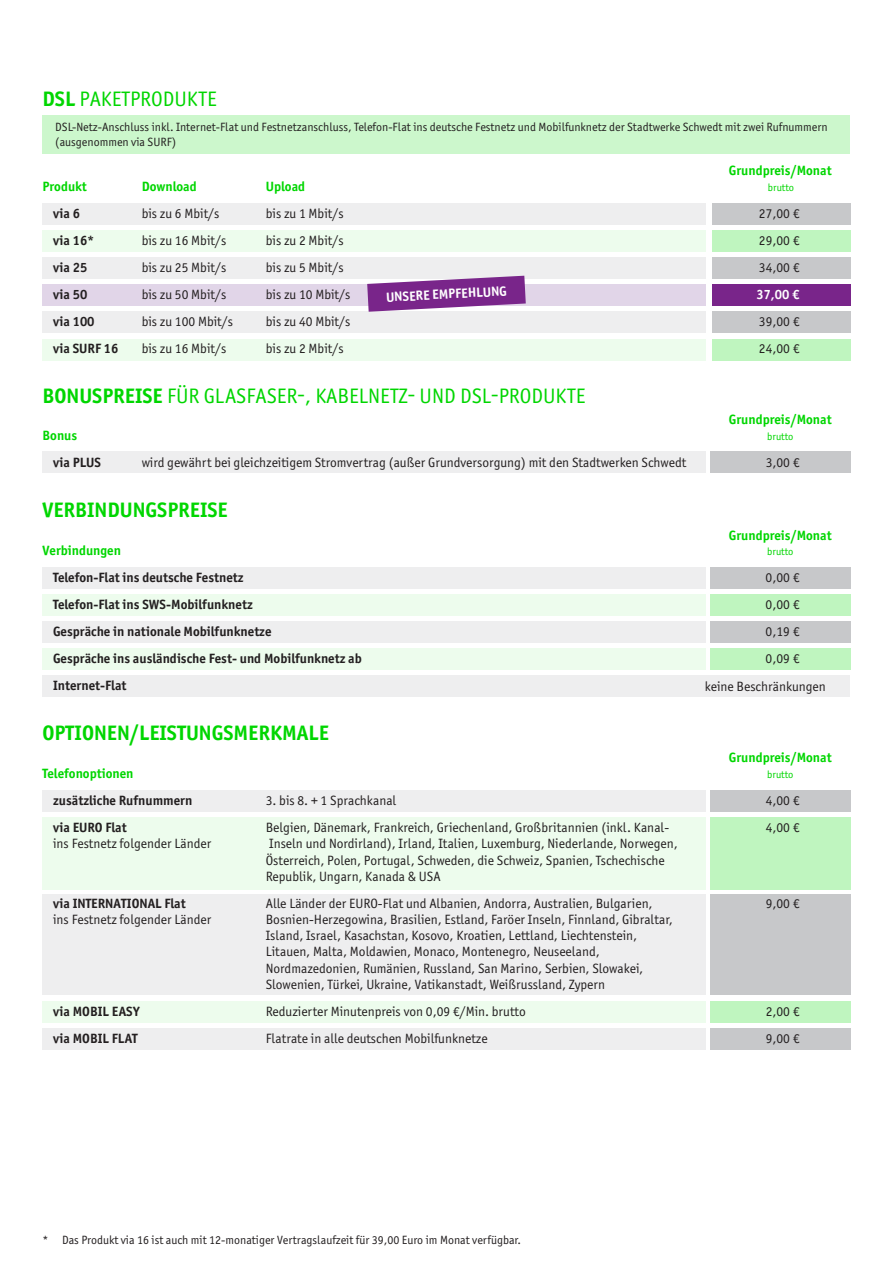
<style>
.page{position:relative;width:893px;height:1263px;background:#fff}
.page>*{position:absolute;margin:0;border:0;box-sizing:border-box;transform-origin:0 0}
.t1{font:21px "Officina Sans ITC Pro";color:#00d600}
.t2{font:700 21px "Officina Sans ITC Pro";color:#00d600}
.t3{font:13.5px/27px "Officina Sans ITC Pro";color:#231f20}
.t4{font:700 13.5px/27px "Officina Sans ITC Pro";color:#231f20}
.t5{font:700 13.5px "Officina Sans ITC Pro";color:#00d600}
.t6{font:700 13.5px "Officina Sans ITC Pro";color:#fff}
.t7{font:12px/14.4px "Officina Sans ITC Pro";color:#231f20}
.t8{font:10.5px "Officina Sans ITC Pro";color:#00d600}
.s1{font-weight:700}
</style>
<div class="page">
<div style="left:43px;top:203px;width:663px;height:21px;background:#eeeeef"></div>
<div style="left:43px;top:230px;width:663px;height:21px;background:#edfced"></div>
<div style="left:43px;top:257px;width:663px;height:22px;background:#eeeeef"></div>
<div style="left:43px;top:284px;width:663px;height:22px;background:#e1d5e8"></div>
<div style="left:43px;top:312px;width:663px;height:21px;background:#eeeeef"></div>
<div style="left:43px;top:339px;width:663px;height:21px;background:#edfced"></div>
<div style="left:43px;top:115px;width:807px;height:38px;background:#ccf7cc"></div>
<div style="left:711px;top:203px;width:139px;height:21px;background:#c7c8ca"></div>
<div style="left:711px;top:230px;width:139px;height:21px;background:#bff5bf"></div>
<div style="left:711px;top:257px;width:139px;height:22px;background:#c7c8ca"></div>
<div style="left:711px;top:284px;width:139px;height:22px;background:#79258a"></div>
<div style="left:711px;top:312px;width:139px;height:21px;background:#c7c8ca"></div>
<div style="left:711px;top:339px;width:139px;height:21px;background:#bff5bf"></div>
<svg style="left:367px;top:276px;width:159px;height:36px"></svg>
<div style="left:43px;top:452px;width:663px;height:21px;background:#eeeeef"></div>
<div style="left:710px;top:452px;width:140px;height:21px;background:#c7c8ca"></div>
<div style="left:43px;top:567px;width:663px;height:21px;background:#eeeeef"></div>
<div style="left:43px;top:594px;width:663px;height:21px;background:#edfced"></div>
<div style="left:43px;top:621px;width:663px;height:22px;background:#eeeeef"></div>
<div style="left:43px;top:649px;width:663px;height:21px;background:#edfced"></div>
<div style="left:43px;top:676px;width:807px;height:21px;background:#eeeeef"></div>
<div style="left:710px;top:567px;width:140px;height:21px;background:#c7c8ca"></div>
<div style="left:710px;top:594px;width:140px;height:21px;background:#bff5bf"></div>
<div style="left:710px;top:621px;width:140px;height:22px;background:#c7c8ca"></div>
<div style="left:710px;top:649px;width:140px;height:21px;background:#bff5bf"></div>
<div style="left:43px;top:1001px;width:663px;height:21px;background:#edfced"></div>
<div style="left:43px;top:1028px;width:663px;height:21px;background:#eeeeef"></div>
<div style="left:43px;top:790px;width:663px;height:21px;background:#eeeeef"></div>
<div style="left:43px;top:817px;width:663px;height:73px;background:#edfced"></div>
<div style="left:43px;top:894px;width:663px;height:101px;background:#eeeeef"></div>
<div style="left:710px;top:790px;width:140px;height:21px;background:#c7c8ca"></div>
<div style="left:710px;top:817px;width:140px;height:73px;background:#bff5bf"></div>
<div style="left:710px;top:1001px;width:140px;height:21px;background:#bff5bf"></div>
<div style="left:710px;top:1028px;width:140px;height:21px;background:#c7c8ca"></div>
<div style="left:710px;top:894px;width:140px;height:101px;background:#c7c8ca"></div>
<h1 class="t1" style="left:43px;top:87px;width:176px"><span class="s1">DSL</span> PAKETPRODUKTE</h1>
<p class="t7" style="left:55px;top:120px;width:774px">DSL-Netz-Anschluss inkl. Internet-Flat und Festnetzanschluss, Telefon-Flat ins deutsche Festnetz und Mobilfunknetz der Stadtwerke Schwedt mit zwei Rufnummern (ausgenommen via SURF)</p>
<p class="t5" style="left:43px;top:178px;width:46px">Produkt</p>
<p class="t5" style="left:729px;top:162px;width:104px">Grundpreis/Monat</p>
<p class="t5" style="left:142px;top:178px;width:57px">Download</p>
<p class="t5" style="left:266px;top:178px;width:41px">Upload</p>
<p class="t8" style="left:768px;top:182px;width:28px">brutto</p>
<p class="t4" style="left:53px;top:200px;width:28px">via 6</p>
<p class="t3" style="left:142px;top:200px;width:79px">bis zu 6 Mbit/s</p>
<p class="t3" style="left:266px;top:200px;width:79px">bis zu 1 Mbit/s</p>
<p class="t4" style="left:53px;top:227px;width:43px">via 16*</p>
<p class="t3" style="left:142px;top:227px;width:86px">bis zu 16 Mbit/s</p>
<p class="t3" style="left:266px;top:227px;width:79px">bis zu 2 Mbit/s</p>
<p class="t4" style="left:53px;top:254px;width:36px">via 25</p>
<p class="t3" style="left:142px;top:254px;width:86px">bis zu 25 Mbit/s</p>
<p class="t3" style="left:266px;top:254px;width:79px">bis zu 5 Mbit/s</p>
<p class="t4" style="left:53px;top:281px;width:36px">via 50</p>
<p class="t3" style="left:142px;top:281px;width:86px">bis zu 50 Mbit/s</p>
<p class="t3" style="left:266px;top:281px;width:86px">bis zu 10 Mbit/s</p>
<p class="t4" style="left:53px;top:308px;width:43px">via 100</p>
<p class="t3" style="left:142px;top:308px;width:93px">bis zu 100 Mbit/s</p>
<p class="t3" style="left:266px;top:308px;width:86px">bis zu 40 Mbit/s</p>
<p class="t4" style="left:53px;top:335px;width:67px">via SURF 16</p>
<p class="t3" style="left:142px;top:335px;width:86px">bis zu 16 Mbit/s</p>
<p class="t3" style="left:266px;top:335px;width:79px">bis zu 2 Mbit/s</p>
<p class="t6" style="left:386px;top:289px;width:122px;rotate:-3deg">UNSERE EMPFEHLUNG</p>
<h1 class="t1" style="left:43px;top:383px;width:544px"><span class="s1">BONUSPREISE</span> FÜR GLASFASER-, KABELNETZ- UND DSL-PRODUKTE</h1>
<p class="t5" style="left:43px;top:427px;width:36px">Bonus</p>
<p class="t3" style="left:759px;top:200px;width:42px;text-align:justify">27,00 € 29,00 € 34,00 €</p>
<p class="t6" style="left:756px;top:286px;width:45px">37,00 €</p>
<p class="t3" style="left:759px;top:308px;width:42px">39,00 €<br>24,00 €</p>
<p class="t5" style="left:729px;top:411px;width:104px">Grundpreis/Monat</p>
<p class="t8" style="left:767px;top:431px;width:28px">brutto</p>
<p class="t4" style="left:53px;top:449px;width:49px">via PLUS</p>
<p class="t3" style="left:142px;top:449px;width:546px">wird gewährt bei gleichzeitigem Stromvertrag (außer Grundversorgung) mit den Stadtwerken Schwedt</p>
<p class="t3" style="left:766px;top:449px;width:35px">3,00 €</p>
<h1 class="t2" style="left:43px;top:496px;width:187px">VERBINDUNGSPREISE</h1>
<p class="t5" style="left:43px;top:542px;width:80px">Verbindungen</p>
<p class="t4" style="left:53px;top:564px;width:310px">Telefon-Flat ins deutsche Festnetz<br>Telefon-Flat ins SWS-Mobilfunknetz<br>Gespräche in nationale Mobilfunknetze<br>Gespräche ins ausländische Fest- und Mobilfunknetz ab Internet-Flat</p>
<h1 class="t2" style="left:43px;top:719px;width:288px">OPTIONEN/LEISTUNGSMERKMALE</h1>
<p class="t5" style="left:43px;top:765px;width:93px">Telefonoptionen</p>
<p class="t4" style="left:53px;top:787px;width:141px">zusätzliche Rufnummern</p>
<p class="t3" style="left:266px;top:787px;width:132px">3. bis 8. + 1 Sprachkanal</p>
<p class="t4" style="left:53px;top:814px;width:75px">via EURO Flat</p>
<p class="t3" style="left:266px;top:814px;width:405px">Belgien, Dänemark, Frankreich, Griechenland, Großbritannien (inkl. Kanal-</p>
<p class="t3" style="left:53px;top:830px;width:160px">ins Festnetz folgender Länder</p>
<p class="t3" style="left:266px;top:836px;width:413px;line-height:16.2px">Inseln und Nordirland), Irland, Italien, Luxemburg, Niederlande, Norwegen,<br>Österreich, Polen, Portugal, Schweden, die Schweiz, Spanien, Tschechische<br>Republik, Ungarn, Kanada &amp; USA</p>
<p class="t4" style="left:53px;top:889px;width:134px">via INTERNATIONAL Flat</p>
<p class="t3" style="left:266px;top:890px;width:388px">Alle Länder der EURO-Flat und Albanien, Andorra, Australien, Bulgarien,</p>
<p class="t3" style="left:53px;top:906px;width:160px">ins Festnetz folgender Länder</p>
<p class="t3" style="left:266px;top:911px;width:409px;line-height:16.2px">Bosnien-Herzegowina, Brasilien, Estland, Faröer Inseln, Finnland, Gibraltar, Island, Israel, Kasachstan, Kosovo, Kroatien, Lettland, Liechtenstein, Litauen, Malta, Moldawien, Monaco, Montenegro, Neuseeland, Nordmazedonien, Rumänien, Russland, San Marino, Serbien, Slowakei, Slowenien, Türkei, Ukraine, Vatikanstadt, Weißrussland, Zypern</p>
<p class="t4" style="left:53px;top:997px;width:88px">via MOBIL EASY</p>
<p class="t3" style="left:266px;top:998px;width:262px">Reduzierter Minutenpreis von 0,09 €/Min. brutto</p>
<p class="t4" style="left:53px;top:1024px;width:86px">via MOBIL FLAT</p>
<p class="t3" style="left:266px;top:1025px;width:223px">Flatrate in alle deutschen Mobilfunknetze</p>
<p class="t5" style="left:729px;top:526px;width:104px">Grundpreis/Monat</p>
<p class="t8" style="left:767px;top:546px;width:28px">brutto</p>
<p class="t3" style="left:766px;top:564px;width:35px;text-align:justify">0,00 € 0,00 € 0,19 € 0,09 €</p>
<p class="t3" style="left:705px;top:673px;width:122px">keine Beschränkungen</p>
<p class="t5" style="left:729px;top:749px;width:104px">Grundpreis/Monat</p>
<p class="t8" style="left:767px;top:769px;width:28px">brutto</p>
<p class="t3" style="left:766px;top:787px;width:35px">4,00 €<br>4,00 €</p>
<p class="t3" style="left:766px;top:890px;width:35px">9,00 €</p>
<p class="t3" style="left:766px;top:998px;width:35px">2,00 €<br>9,00 €</p>
<p class="t7" style="left:43px;top:1232px;width:480px">* Das Produkt via 16 ist auch mit 12-monatiger Vertragslaufzeit für 39,00 Euro im Monat verfügbar.</p>
</div>
